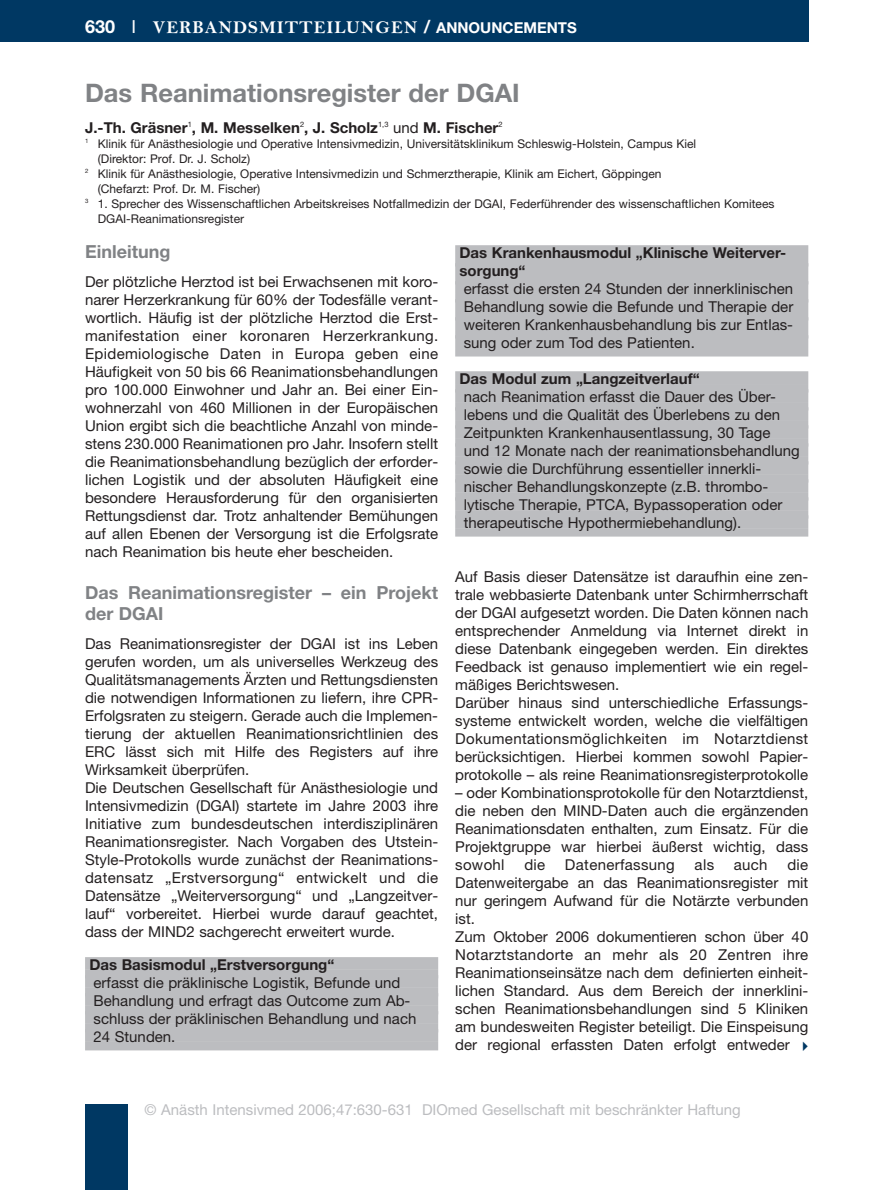
<style>
.page{position:relative;width:893px;height:1190px;background:#fff}
.page>*{position:absolute;margin:0;border:0;box-sizing:border-box;transform-origin:0 0}
.t1{font:700 25.5px "Helvetica Neue";color:#808285}
.t2{font:700 18px/21px "Helvetica Neue";color:#808285}
.t3{font:18px "Bell MT Bold";letter-spacing:.055em;color:#fff}
.t4{font:15px/18px "Helvetica Neue";color:#231f20}
.t5{font:700 15px/18px "Helvetica Neue";color:#231f20}
.t6{font:15px "Helvetica Neue";color:#bcbdc0}
.t7{font:15px "Helvetica Neue";letter-spacing:.02em;color:#231f20}
.t8{font:12px "Helvetica Neue";color:#231f20}
.s1{font-family:"Helvetica Neue";font-weight:700}
.s2{font-family:"Helvetica Neue"}
.s3{font-family:"Helvetica Neue";font-weight:700;font-size:15px}
.s4{font-weight:400}
</style>
<div class="page">
<div style="left:0;top:0;width:808px;height:41px;background:#003863"></div>
<div style="left:85px;top:1104px;width:43px;height:86px;background:#003863"></div>
<div style="left:85px;top:957px;width:353px;height:12px;background:#bcbdc0"></div>
<div style="left:85px;top:969px;width:353px;height:9px;background:#bcbdc0"></div>
<div style="left:85px;top:975px;width:353px;height:12px;background:#bcbdc0"></div>
<div style="left:85px;top:987px;width:353px;height:9px;background:#bcbdc0"></div>
<div style="left:85px;top:993px;width:353px;height:12px;background:#bcbdc0"></div>
<div style="left:85px;top:1005px;width:353px;height:9px;background:#bcbdc0"></div>
<div style="left:85px;top:1011px;width:353px;height:12px;background:#bcbdc0"></div>
<div style="left:85px;top:1023px;width:353px;height:9px;background:#bcbdc0"></div>
<div style="left:85px;top:1029px;width:353px;height:12px;background:#bcbdc0"></div>
<div style="left:85px;top:1041px;width:353px;height:9px;background:#bcbdc0"></div>
<div style="left:455px;top:245px;width:353px;height:13px;background:#bcbdc0"></div>
<div style="left:455px;top:258px;width:353px;height:8px;background:#bcbdc0"></div>
<div style="left:455px;top:263px;width:353px;height:13px;background:#bcbdc0"></div>
<div style="left:455px;top:276px;width:353px;height:8px;background:#bcbdc0"></div>
<div style="left:455px;top:281px;width:353px;height:13px;background:#bcbdc0"></div>
<div style="left:455px;top:294px;width:353px;height:8px;background:#bcbdc0"></div>
<div style="left:455px;top:299px;width:353px;height:13px;background:#bcbdc0"></div>
<div style="left:455px;top:312px;width:353px;height:8px;background:#bcbdc0"></div>
<div style="left:455px;top:317px;width:353px;height:13px;background:#bcbdc0"></div>
<div style="left:455px;top:330px;width:353px;height:8px;background:#bcbdc0"></div>
<div style="left:455px;top:335px;width:353px;height:13px;background:#bcbdc0"></div>
<div style="left:455px;top:348px;width:353px;height:8px;background:#bcbdc0"></div>
<div style="left:455px;top:371px;width:353px;height:13px;background:#bcbdc0"></div>
<div style="left:455px;top:384px;width:353px;height:8px;background:#bcbdc0"></div>
<div style="left:455px;top:389px;width:353px;height:13px;background:#bcbdc0"></div>
<div style="left:455px;top:402px;width:353px;height:8px;background:#bcbdc0"></div>
<div style="left:455px;top:407px;width:353px;height:13px;background:#bcbdc0"></div>
<div style="left:455px;top:420px;width:353px;height:8px;background:#bcbdc0"></div>
<div style="left:455px;top:425px;width:353px;height:13px;background:#bcbdc0"></div>
<div style="left:455px;top:438px;width:353px;height:8px;background:#bcbdc0"></div>
<div style="left:455px;top:443px;width:353px;height:13px;background:#bcbdc0"></div>
<div style="left:455px;top:456px;width:353px;height:8px;background:#bcbdc0"></div>
<div style="left:455px;top:461px;width:353px;height:13px;background:#bcbdc0"></div>
<div style="left:455px;top:474px;width:353px;height:8px;background:#bcbdc0"></div>
<div style="left:455px;top:479px;width:353px;height:13px;background:#bcbdc0"></div>
<div style="left:455px;top:492px;width:353px;height:8px;background:#bcbdc0"></div>
<div style="left:455px;top:497px;width:353px;height:13px;background:#bcbdc0"></div>
<div style="left:455px;top:510px;width:353px;height:8px;background:#bcbdc0"></div>
<div style="left:455px;top:515px;width:353px;height:13px;background:#bcbdc0"></div>
<div style="left:455px;top:528px;width:353px;height:8px;background:#bcbdc0"></div>
<p class="t3" style="left:85px;top:21px;width:493px"><span class="s1">630</span> <span class="s2">I</span> VERBANDSMITTEILUNGEN <span class="s1">/</span> <span class="s3">ANNOUNCEMENTS</span></p>
<h1 class="t1" style="left:85px;top:84px;width:436px">Das Reanimationsregister der DGAI</h1>
<p class="t5" style="left:85px;top:120px;width:419px">J.-Th. Gräsner<sup>1</sup>, M. Messelken<sup>2</sup>, J. Scholz<sup>1,3</sup> <span class="s4">und</span> M. Fischer<sup>2</sup></p>
<p class="t8" style="left:85px;top:139px;width:612px"><sup>1</sup> Klinik für Anästhesiologie und Operative Intensivmedizin, Universitätsklinikum Schleswig-Holstein, Campus Kiel</p>
<p class="t8" style="left:98px;top:154px;width:154px">(Direktor: Prof. Dr. J. Scholz)</p>
<p class="t8" style="left:85px;top:169px;width:578px"><sup>2</sup> Klinik für Anästhesiologie, Operative Intensivmedizin und Schmerztherapie, Klinik am Eichert, Göppingen</p>
<p class="t8" style="left:98px;top:184px;width:164px">(Chefarzt: Prof. Dr. M. Fischer)</p>
<p class="t8" style="left:85px;top:199px;width:691px"><sup>3</sup> 1. Sprecher des Wissenschaftlichen Arbeitskreises Notfallmedizin der DGAI, Federführender des wissenschaftlichen Komitees</p>
<p class="t8" style="left:98px;top:214px;width:148px">DGAI-Reanimationsregister</p>
<p class="t2" style="left:85px;top:243px;width:87px">Einleitung</p>
<p class="t4" style="left:85px;top:274px;width:354px;text-align:justify">Der plötzliche Herztod ist bei Erwachsenen mit koro&shy;narer Herzerkrankung für 60% der Todesfälle verant&shy;wortlich. Häufig ist der plötzliche Herztod die Erst&shy;manifestation einer koronaren Herzerkrankung.<br>Epidemiologische Daten in Europa geben eine Häufigkeit von 50 bis 66 Reanimationsbehandlungen pro 100.000 Einwohner und Jahr an. Bei einer Ein&shy;wohnerzahl von 460 Millionen in der Europäischen Union ergibt sich die beachtliche Anzahl von minde&shy;stens 230.000 Reanimationen pro Jahr. Insofern stellt die Reanimationsbehandlung bezüglich der erforder&shy;lichen Logistik und der absoluten Häufigkeit eine besondere Herausforderung für den organisierten Rettungsdienst dar. Trotz anhaltender Bemühungen auf allen Ebenen der Versorgung ist die Erfolgsrate nach Reanimation bis heute eher bescheiden.</p>
<p class="t2" style="left:85px;top:584px;width:354px">Das Reanimationsregister – ein Projekt der DGAI</p>
<p class="t4" style="left:85px;top:636px;width:354px">Das Reanimationsregister der DGAI ist ins Leben gerufen worden, um als universelles Werkzeug des Qualitätsmanagements Ärzten und Rettungsdiensten die notwendigen Informationen zu liefern, ihre CPR-Erfolgsraten zu steigern. Gerade auch die Implemen&shy;tierung der aktuellen Reanimationsrichtlinien des ERC lässt sich mit Hilfe des Registers auf ihre Wirksamkeit überprüfen.<br>Die Deutschen Gesellschaft für Anästhesiologie und Intensivmedizin (DGAI) startete im Jahre 2003 ihre Initiative zum bundesdeutschen interdisziplinären Reanimationsregister. Nach Vorgaben des Utstein-Style-Protokolls wurde zunächst der Reanimations&shy;datensatz „Erstversorgung“ entwickelt und die Datensätze „Weiterversorgung“ und „Langzeitver&shy;lauf“ vorbereitet. Hierbei wurde darauf geachtet, dass der MIND2 sachgerecht erweitert wurde.</p>
<p class="t5" style="left:89px;top:956px;width:246px">Das Basismodul „Erstversorgung“</p>
<p class="t4" style="left:94px;top:975px;width:324px">erfasst die präklinische Logistik, Befunde und Behandlung und erfragt das Outcome zum Ab&shy;schluss der präklinischen Behandlung und nach 24 Stunden.</p>
<p class="t5" style="left:459px;top:245px;width:328px">Das Krankenhausmodul „Klinische Weiterver&shy;sorgung“</p>
<p class="t4" style="left:463px;top:281px;width:331px;text-align:justify">erfasst die ersten 24 Stunden der innerklinischen Behandlung sowie die Befunde und Therapie der weiteren Krankenhausbehandlung bis zur Entlas&shy;sung oder zum Tod des Patienten.</p>
<p class="t5" style="left:459px;top:371px;width:242px">Das Modul zum „Langzeitverlauf“</p>
<p class="t4" style="left:463px;top:389px;width:337px">nach Reanimation erfasst die Dauer des Über&shy;lebens und die Qualität des Überlebens zu den Zeitpunkten Krankenhausentlassung, 30 Tage und 12 Monate nach der reanimationsbehandlung sowie die Durchführung essentieller innerkli&shy;nischer Behandlungskonzepte (z.B. thrombo&shy;lytische Therapie, PTCA, Bypassoperation oder therapeutische Hypothermiebehandlung).</p>
<p class="t4" style="left:455px;top:569px;width:354px">Auf Basis dieser Datensätze ist daraufhin eine zen&shy;trale webbasierte Datenbank unter Schirmherrschaft der DGAI aufgesetzt worden. Die Daten können nach entsprechender Anmeldung via Internet direkt in diese Datenbank eingegeben werden. Ein direktes Feedback ist genauso implementiert wie ein regel&shy;mäßiges Berichtswesen.<br>Darüber hinaus sind unterschiedliche Erfassungs&shy;systeme entwickelt worden, welche die vielfältigen Dokumentationsmöglichkeiten im Notarztdienst berücksichtigen. Hierbei kommen sowohl Papier&shy;protokolle – als reine Reanimationsregisterprotokolle</p>
<p class="t4" style="left:455px;top:785px;width:354px;text-align:justify">– oder Kombinationsprotokolle für den Notarztdienst, die neben den MIND-Daten auch die ergänzenden Reanimationsdaten enthalten, zum Einsatz. Für die Projektgruppe war hierbei äußerst wichtig, dass sowohl</p>
<p class="t4" style="left:524px;top:857px;width:22px">die</p>
<p class="t7" style="left:565px;top:859px;width:111px">Datenerfassung</p>
<p class="t4" style="left:694px;top:857px;width:21px">als</p>
<p class="t4" style="left:733px;top:857px;width:35px">auch</p>
<p class="t4" style="left:455px;top:857px;width:354px;text-indent:332px">die Datenweitergabe an das Reanimationsregister mit nur geringem Aufwand für die Notärzte verbunden ist.<br>Zum Oktober 2006 dokumentieren schon über 40<br>Notarztstandorte an mehr als 20 Zentren ihre Reanimationseinsätze nach dem definierten einheit&shy;lichen Standard. Aus dem Bereich der innerklini&shy;schen Reanimationsbehandlungen sind 5 Kliniken am bundesweiten Register beteiligt. Die Einspeisung der regional erfassten Daten erfolgt entweder</p>
<p class="t6" style="left:145px;top:1104px;width:597px">© Anästh Intensivmed 2006;47:630-631 DIOmed Gesellschaft mit beschränkter Haftung</p>
</div>
